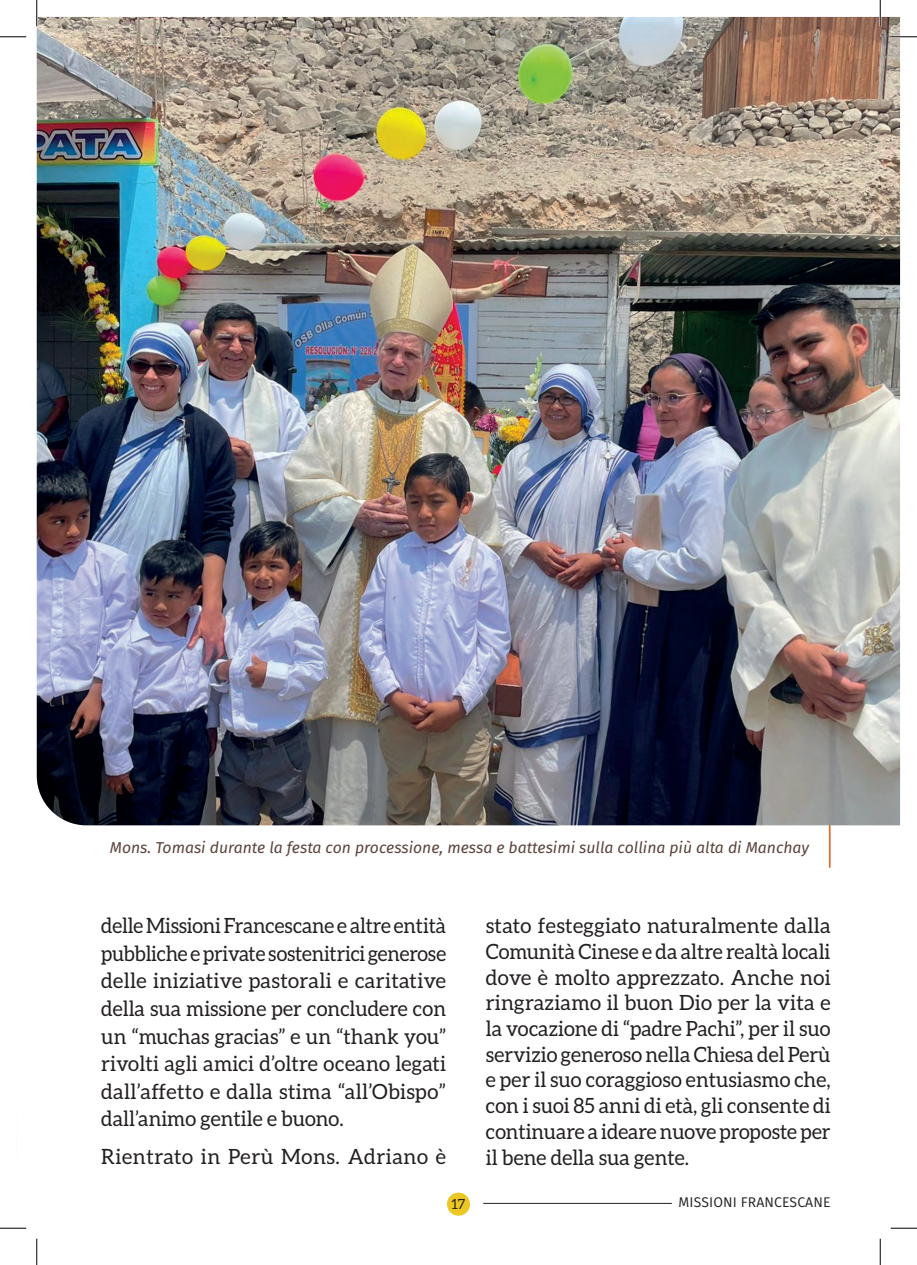
<style>
.page{position:relative;width:917px;height:1265px;background:#fff}
.page>*{position:absolute;margin:0;border:0;box-sizing:border-box;transform-origin:0 0}
.testo{font:21px/25.7px "Aleo";color:#231f20;text-align:justify}
.testo-2{font:21px/27.7px "Aleo";color:#231f20;text-align:justify;scale:.95 1}
.testo-3{font:21px "Aleo";letter-spacing:.025em;color:#231f20}
.t1{font:italic 15.75px "Fira Sans";color:#5b433c}
.t2{font:14px "Fira Sans";letter-spacing:.01em;color:#231f20}
.t3{font:14px "Aleo";color:#231f20}
</style>
<div class="page">
<div style="left:447px;top:1192px;width:23px;height:23px;background:#edc824;border-radius:50%"></div>
<hr style="left:483px;top:1202px;width:189px;height:1px;background:#231f20">
<hr style="left:829px;top:800px;width:1px;height:67px;background:#e76c24">
<img style="left:37px;top:17px;width:863px;height:808px">
<hr style="left:891px;top:36px;width:26px;height:2px;background:#fff">
<hr style="left:36px;top:0;width:2px;height:26px;background:#fff">
<hr style="left:879px;top:0;width:2px;height:26px;background:#fff">
<svg style="left:0;top:36px;width:26px;height:1px"></svg>
<svg style="left:891px;top:36px;width:26px;height:1px"></svg>
<svg style="left:0;top:1227px;width:26px;height:1px"></svg>
<svg style="left:891px;top:1227px;width:26px;height:1px"></svg>
<svg style="left:36px;top:0;width:1px;height:26px"></svg>
<svg style="left:36px;top:1238px;width:1px;height:26px"></svg>
<svg style="left:880px;top:0;width:1px;height:26px"></svg>
<svg style="left:880px;top:1238px;width:1px;height:26px"></svg>
<p class="t1" style="left:110px;top:835px;width:701px">Mons. Tomasi durante la festa con processione, messa e battesimi sulla collina più alta di Manchay</p>
<p class="testo-2" style="left:101px;top:911px;width:365px">delle Missioni Francescane e altre entità pubbliche e private sostenitrici generose delle iniziative pastorali e caritative della sua missione per concludere con un “muchas gracias” e un “thank you” rivolti agli amici d’oltre oceano legati dall’affetto e dalla stima “all’Obispo” dall’animo gentile e buono.</p>
<p class="testo-3" style="left:101px;top:1144px;width:346px">Rientrato in Perù Mons. Adriano è</p>
<p class="testo" style="left:486px;top:912px;width:346px">stato festeggiato naturalmente dalla Comunità Cinese e da altre realtà locali dove è molto apprezzato. Anche noi ringraziamo il buon Dio per la vita e la vocazione di “padre Pachi”, per il suo servizio generoso nella Chiesa del Perù e per il suo coraggioso entusiasmo che, con i suoi 85 anni di età, gli consente di continuare a ideare nuove proposte per il bene della sua gente.</p>
<p class="t3" style="left:451px;top:1195px;width:16px">17</p>
<p class="t2" style="left:678px;top:1190px;width:153px">MISSIONI FRANCESCANE</p>
</div>
